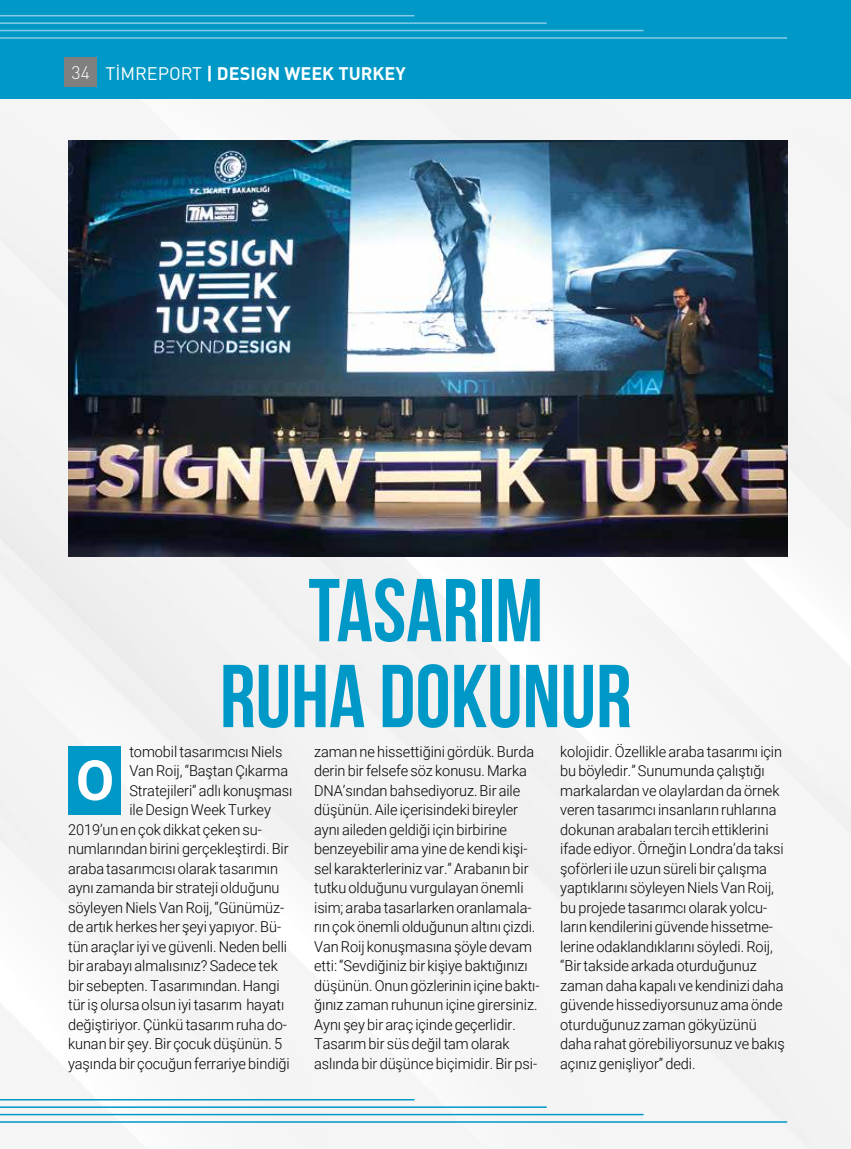
<style>
.page{position:relative;width:851px;height:1149px;background:#fff}
.page>*{position:absolute;margin:0;border:0;box-sizing:border-box;transform-origin:0 0}
.t1{font:88.95px/85.8px "Bebas Neue";color:#0098c7;text-align:center}
.t2{font:700 55.5px "Roboto";color:#fff}
.t3{font:18px "DINT Bold Tr";color:#fff}
.t4{font:300 15px/19.5px "Roboto";letter-spacing:-.005em;color:#000}
.s1{font-family:"DINT Light Tr"}
.s2{font-family:"DIN Tr"}
</style>
<div class="page">
<div style="left:0;top:99px;width:850px;height:1049px;background:#f4f4f5"></div>
<hr style="left:0;top:1120px;width:787px;height:2px;background:#0098c7">
<hr style="left:0;top:1113px;width:643px;height:1px;background:#0098c7">
<hr style="left:0;top:1105px;width:546px;height:2px;background:#0098c7">
<hr style="left:0;top:1098px;width:414px;height:2px;background:#0098c7">
<div style="left:0;top:0;width:850px;height:99px;background:#0098c7"></div>
<hr style="left:0;top:37px;width:787px;height:2px;background:#86cbe6">
<hr style="left:0;top:30px;width:643px;height:1px;background:#86cbe6">
<hr style="left:0;top:22px;width:546px;height:2px;background:#86cbe6">
<hr style="left:0;top:15px;width:414px;height:1px;background:#86cbe6">
<div style="left:64px;top:57px;width:33px;height:30px;background:#818080"></div>
<div style="left:68px;top:746px;width:53px;height:68px;background:#0098c7"></div>
<img style="left:68px;top:140px;width:719px;height:416px">
<p class="t3" style="left:72px;top:61px;width:335px"><span class="s1">34</span> <span class="s2">TİMREPORT</span> | DESIGN WEEK TURKEY</p>
<p class="t1" style="left:220px;top:566px;width:413px">TASARIM<br>RUHA DOKUNUR</p>
<p class="t4" style="left:129px;top:740px;width:155px">tomobil tasarımcısı Niels</p>
<p class="t4" style="left:129px;top:760px;width:160px">Van Roij, “Baştan Çıkarma</p>
<p class="t4" style="left:129px;top:779px;width:165px">Stratejileri” adlı konuşması</p>
<p class="t4" style="left:129px;top:799px;width:143px">ile Design Week Turkey</p>
<p class="t4" style="left:68px;top:818px;width:195px">2019’un en çok dikkat çeken su-</p>
<p class="t4" style="left:68px;top:838px;width:222px">numlarından birini gerçekleştirdi. Bir</p>
<p class="t4" style="left:68px;top:857px;width:211px">araba tasarımcısı olarak tasarımın</p>
<p class="t4" style="left:68px;top:877px;width:213px">aynı zamanda bir strateji olduğunu</p>
<p class="t4" style="left:68px;top:896px;width:218px">söyleyen Niels Van Roij, “Günümüz-</p>
<p class="t4" style="left:68px;top:916px;width:214px">de artık herkes her şeyi yapıyor. Bü-</p>
<p class="t4" style="left:68px;top:935px;width:220px">tün araçlar iyi ve güvenli. Neden belli</p>
<p class="t4" style="left:68px;top:955px;width:211px">bir arabayı almalısınız? Sadece tek</p>
<p class="t4" style="left:68px;top:974px;width:213px">bir sebepten. Tasarımından. Hangi</p>
<p class="t4" style="left:68px;top:994px;width:218px">tür iş olursa olsun iyi tasarım hayatı</p>
<p class="t4" style="left:68px;top:1013px;width:220px">değiştiriyor. Çünkü tasarım ruha do-</p>
<p class="t4" style="left:68px;top:1033px;width:215px">kunan bir şey. Bir çocuk düşünün. 5</p>
<p class="t4" style="left:68px;top:1052px;width:223px">yaşında bir çocuğun ferrariye bindiği</p>
<p class="t4" style="left:314px;top:740px;width:227px">zaman ne hissettiğini gördük. Burda derin bir felsefe söz konusu. Marka DNA’sından bahsediyoruz. Bir aile düşünün. Aile içerisindeki bireyler aynı aileden geldiği için birbirine benzeyebilir ama yine de kendi kişi&shy;sel karakterleriniz var.” Arabanın bir tutku olduğunu vurgulayan önemli isim; araba tasarlarken oranlamala&shy;rın çok önemli olduğunun altını çizdi.<br>Van Roij konuşmasına şöyle devam etti: “Sevdiğiniz bir kişiye baktığınızı düşünün. Onun gözlerinin içine baktı&shy;ğınız zaman ruhunun içine girersiniz.<br>Aynı şey bir araç içinde geçerlidir.<br>Tasarım bir süs değil tam olarak aslında bir düşünce biçimidir. Bir psi-</p>
<p class="t4" style="left:560px;top:740px;width:226px">kolojidir. Özellikle araba tasarımı için bu böyledir.” Sunumunda çalıştığı markalardan ve olaylardan da örnek veren tasarımcı insanların ruhlarına dokunan arabaları tercih ettiklerini ifade ediyor. Örneğin Londra’da taksi şoförleri ile uzun süreli bir çalışma yaptıklarını söyleyen Niels Van Roij, bu projede tasarımcı olarak yolcu&shy;ların kendilerini güvende hissetme&shy;lerine odaklandıklarını söyledi. Roij, “Bir takside arkada oturduğunuz zaman daha kapalı ve kendinizi daha güvende hissediyorsunuz ama önde oturduğunuz zaman gökyüzünü daha rahat görebiliyorsunuz ve bakış açınız genişliyor” dedi.</p>
<p class="t2" style="left:76px;top:741px;width:40px">O</p>
</div>
